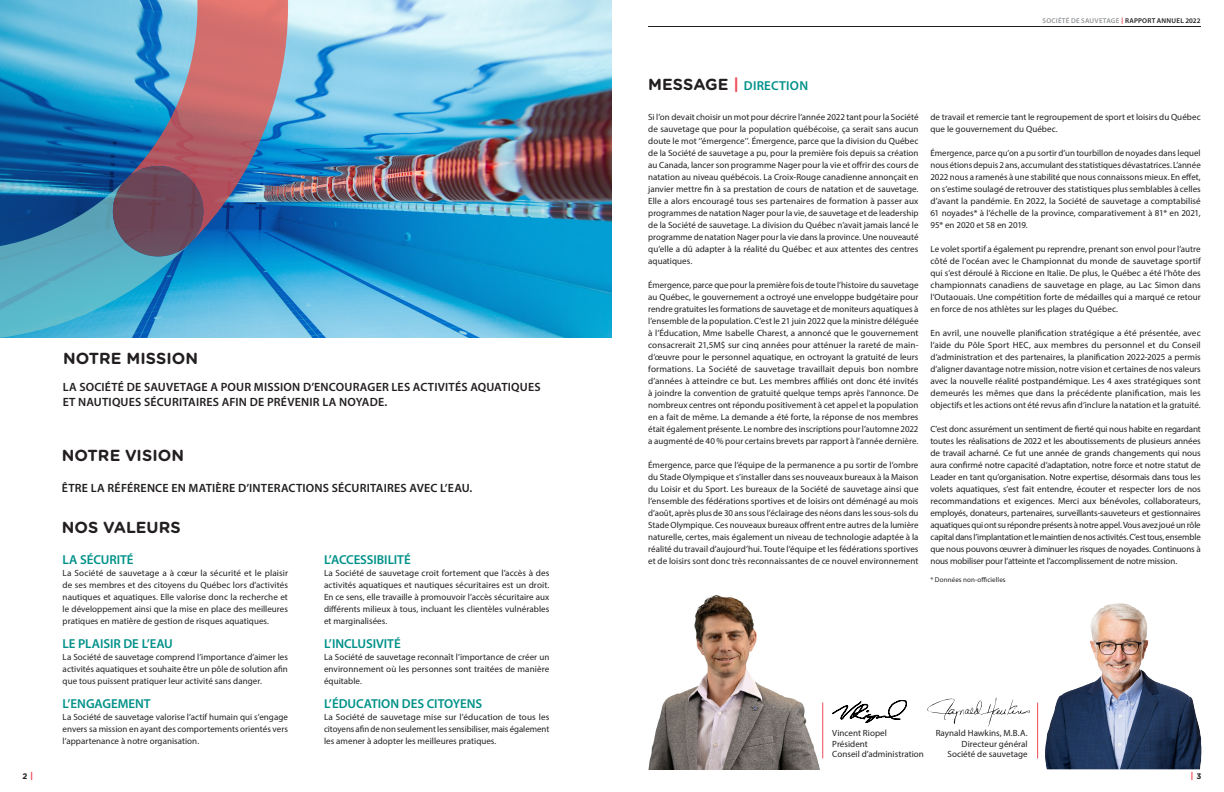
<style>
.page{position:relative;width:1224px;height:792px;background:#fff}
.page>*{position:absolute;margin:0;border:0;box-sizing:border-box;transform-origin:0 0}
.t1{font:700 16px "Gotham Rounded";letter-spacing:.005em;color:#231f20}
.t2{font:600 13px "Myriad Pro";letter-spacing:-.005em;color:#009189}
.t3{font:600 13px "Myriad Pro";letter-spacing:.02em;color:#009189}
.t4{font:600 12px/15px "Myriad Pro";letter-spacing:.015em;color:#231f20}
.t5{font:9px/12px "Myriad Pro";letter-spacing:.005em;color:#231f20;text-align:justify}
.t6{font:700 9px "Gotham Rounded";color:#ef4b55}
.t7{font:700 8px "Gotham Rounded";color:#231f20}
.t8{font:600 7px "Myriad Pro";letter-spacing:.035em;color:#939598}
.t9{font:7px "Myriad Pro";letter-spacing:.015em;color:#231f20}
.s1{font-family:"Gotham Rounded";font-weight:700;color:#ef4b55}
.s2{color:#231f20}
.s3{font-family:"Gotham Rounded";font-weight:700;font-size:16px;color:#231f20}
.s4{font-family:"Gotham Rounded";font-weight:700;font-size:16px;color:#ef4b55}
.s5{font-size:9px;color:#ef4b55}
.s6{font-size:8px;color:#231f20}
</style>
<div class="page">
<hr style="left:648px;top:26px;width:553px;height:1px;background:#231f20">
<img style="left:0;top:0;width:612px;height:338px">
<svg style="left:126px;top:0;width:162px;height:243px;background:#827b97"></svg>
<svg style="left:0;top:166px;width:203px;height:172px;background:#4786a8"></svg>
<svg style="left:927px;top:698px;width:103px;height:28px"></svg>
<img style="left:1045px;top:603px;width:157px;height:166px">
<img style="left:648px;top:595px;width:176px;height:174px">
<svg style="left:833px;top:700px;width:74px;height:23px"></svg>
<hr style="left:822px;top:703px;width:1px;height:55px;background:#ef4b55">
<hr style="left:1037px;top:703px;width:1px;height:55px;background:#ef4b55">
<p class="t1" style="left:63px;top:347px;width:137px">NOTRE MISSION</p>
<p class="t4" style="left:63px;top:379px;width:479px">LA SOCIÉTÉ DE SAUVETAGE A POUR MISSION D’ENCOURAGER LES ACTIVITÉS AQUATIQUES<br>ET NAUTIQUES SÉCURITAIRES AFIN DE PRÉVENIR LA NOYADE.</p>
<p class="t1" style="left:62px;top:443px;width:124px">NOTRE VISION</p>
<p class="t4" style="left:62px;top:480px;width:412px">ÊTRE LA RÉFÉRENCE EN MATIÈRE D’INTERACTIONS SÉCURITAIRES AVEC L’EAU.</p>
<p class="t1" style="left:62px;top:516px;width:121px">NOS VALEURS</p>
<p class="t2" style="left:63px;top:551px;width:73px">LA SÉCURITÉ</p>
<p class="t5" style="left:63px;top:567px;width:227px">La Société de sauvetage a à cœur la sécurité et le plaisir de ses membres et des citoyens du Québec lors d’activités nautiques et aquatiques. Elle valorise donc la recherche et le développement ainsi que la mise en place des meilleures pratiques en matière de gestion de risques aquatiques.</p>
<p class="t2" style="left:63px;top:635px;width:112px">LE PLAISIR DE L’EAU</p>
<p class="t5" style="left:63px;top:651px;width:227px">La Société de sauvetage comprend l’importance d’aimer les activités aquatiques et souhaite être un pôle de solution afin que tous puissent pratiquer leur activité sans danger.</p>
<p class="t2" style="left:63px;top:695px;width:90px">L’ENGAGEMENT</p>
<p class="t5" style="left:63px;top:711px;width:227px">La Société de sauvetage valorise l’actif humain qui s’engage envers sa mission en ayant des comportements orientés vers l’appartenance à notre organisation.</p>
<p class="t2" style="left:324px;top:551px;width:88px">L’ACCESSIBILITÉ</p>
<p class="t5" style="left:324px;top:567px;width:227px">La Société de sauvetage croit fortement que l’accès à des activités aquatiques et nautiques sécuritaires est un droit.<br>En ce sens, elle travaille à promouvoir l’accès sécuritaire aux différents milieux à tous, incluant les clientèles vulnérables et marginalisées.</p>
<p class="t2" style="left:324px;top:635px;width:78px">L’INCLUSIVITÉ</p>
<p class="t5" style="left:324px;top:651px;width:227px">La Société de sauvetage reconnaît l’importance de créer un environnement où les personnes sont traitées de manière équitable.</p>
<p class="t2" style="left:324px;top:695px;width:160px">L’ÉDUCATION DES CITOYENS</p>
<p class="t5" style="left:324px;top:711px;width:227px">La Société de sauvetage mise sur l’éducation de tous les citoyens afin de non seulement les sensibiliser, mais également les amener à adopter les meilleures pratiques.</p>
<p class="t8" style="left:1043px;top:16px;width:159px">SOCIÉTÉ DE SAUVETAGE <span class="s1">|</span> <span class="s2">RAPPORT ANNUEL 2022</span></p>
<p class="t3" style="left:648px;top:77px;width:162px"><span class="s3">MESSAGE</span> <span class="s4">|</span> DIRECTION</p>
<p class="t5" style="left:648px;top:111px;width:272px">Si l’on devait choisir un mot pour décrire l’année 2022 tant pour la Société de sauvetage que pour la population québécoise, ça serait sans aucun doute le mot ‘’émergence’’. Émergence, parce que la division du Québec de la Société de sauvetage a pu, pour la première fois depuis sa création au Canada, lancer son programme Nager pour la vie et offrir des cours de natation au niveau québécois. La Croix-Rouge canadienne annonçait en janvier mettre fin à sa prestation de cours de natation et de sauvetage.<br>Elle a alors encouragé tous ses partenaires de formation à passer aux programmes de natation Nager pour la vie, de sauvetage et de leadership de la Société de sauvetage. La division du Québec n’avait jamais lancé le programme de natation Nager pour la vie dans la province. Une nouveauté qu’elle a dû adapter à la réalité du Québec et aux attentes des centres aquatiques.</p>
<p class="t5" style="left:648px;top:279px;width:272px">Émergence, parce que pour la première fois de toute l’histoire du sauvetage au Québec, le gouvernement a octroyé une enveloppe budgétaire pour rendre gratuites les formations de sauvetage et de moniteurs aquatiques à l’ensemble de la population. C’est le 21 juin 2022 que la ministre déléguée à l’Éducation, Mme Isabelle Charest, a annoncé que le gouvernement consacrerait 21,5M$ sur cinq années pour atténuer la rareté de main&shy;d’œuvre pour le personnel aquatique, en octroyant la gratuité de leurs formations. La Société de sauvetage travaillait depuis bon nombre d’années à atteindre ce but. Les membres affiliés ont donc été invités à joindre la convention de gratuité quelque temps après l’annonce. De nombreux centres ont répondu positivement à cet appel et la population en a fait de même. La demande a été forte, la réponse de nos membres était également présente. Le nombre des inscriptions pour l’automne 2022 a augmenté de 40 % pour certains brevets par rapport à l’année dernière.</p>
<p class="t5" style="left:648px;top:459px;width:272px">Émergence, parce que l’équipe de la permanence a pu sortir de l’ombre du Stade Olympique et s’installer dans ses nouveaux bureaux à la Maison du Loisir et du Sport. Les bureaux de la Société de sauvetage ainsi que l’ensemble des fédérations sportives et de loisirs ont déménagé au mois d’août, après plus de 30 ans sous l’éclairage des néons dans les sous-sols du Stade Olympique. Ces nouveaux bureaux offrent entre autres de la lumière naturelle, certes, mais également un niveau de technologie adaptée à la réalité du travail d’aujourd’hui. Toute l’équipe et les fédérations sportives et de loisirs sont donc très reconnaissantes de ce nouvel environnement</p>
<p class="t5" style="left:930px;top:111px;width:272px">de travail et remercie tant le regroupement de sport et loisirs du Québec que le gouvernement du Québec.</p>
<p class="t5" style="left:930px;top:147px;width:272px">Émergence, parce qu’on a pu sortir d’un tourbillon de noyades dans lequel nous étions depuis 2 ans, accumulant des statistiques dévastatrices. L’année 2022 nous a ramenés à une stabilité que nous connaissons mieux. En effet, on s’estime soulagé de retrouver des statistiques plus semblables à celles d’avant la pandémie. En 2022, la Société de sauvetage a comptabilisé 61 noyades* à l’échelle de la province, comparativement à 81* en 2021, 95* en 2020 et 58 en 2019.</p>
<p class="t5" style="left:930px;top:243px;width:272px">Le volet sportif a également pu reprendre, prenant son envol pour l’autre côté de l’océan avec le Championnat du monde de sauvetage sportif qui s’est déroulé à Riccione en Italie. De plus, le Québec a été l’hôte des championnats canadiens de sauvetage en plage, au Lac Simon dans l’Outaouais. Une compétition forte de médailles qui a marqué ce retour en force de nos athlètes sur les plages du Québec.</p>
<p class="t5" style="left:930px;top:327px;width:272px">En avril, une nouvelle planification stratégique a été présentée, avec l’aide du Pôle Sport HEC, aux membres du personnel et du Conseil d’administration et des partenaires, la planification 2022-2025 a permis d’aligner davantage notre mission, notre vision et certaines de nos valeurs avec la nouvelle réalité postpandémique. Les 4 axes stratégiques sont demeurés les mêmes que dans la précédente planification, mais les objectifs et les actions ont été revus afin d’inclure la natation et la gratuité.</p>
<p class="t5" style="left:930px;top:423px;width:272px">C’est donc assurément un sentiment de fierté qui nous habite en regardant toutes les réalisations de 2022 et les aboutissements de plusieurs années de travail acharné. Ce fut une année de grands changements qui nous aura confirmé notre capacité d’adaptation, notre force et notre statut de Leader en tant qu’organisation. Notre expertise, désormais dans tous les volets aquatiques, s’est fait entendre, écouter et respecter lors de nos recommandations et exigences. Merci aux bénévoles, collaborateurs, employés, donateurs, partenaires, surveillants-sauveteurs et gestionnaires aquatiques qui ont su répondre présents à notre appel. Vous avez joué un rôle capital dans l’implantation et le maintien de nos activités. C’est tous, ensemble que nous pouvons œuvrer à diminuer les risques de noyades. Continuons à nous mobiliser pour l’atteinte et l’accomplissement de notre mission.</p>
<p class="t9" style="left:931px;top:575px;width:77px">* Données non-officielles</p>
<p class="t5" style="left:832px;top:727px;width:56px">Vincent Riopel</p>
<p class="t5" style="left:832px;top:737px;width:37px">Président</p>
<p class="t5" style="left:832px;top:748px;width:93px">Conseil d’administration</p>
<p class="t5" style="left:936px;top:727px;width:93px">Raynald Hawkins, M.B.A.</p>
<p class="t5" style="left:962px;top:737px;width:68px">Directeur général</p>
<p class="t5" style="left:948px;top:748px;width:82px">Société de sauvetage</p>
<p class="t7" style="left:23px;top:771px;width:12px">2 <span class="s5">|</span></p>
<p class="t6" style="left:1191px;top:770px;width:12px">| <span class="s6">3</span></p>
</div>
